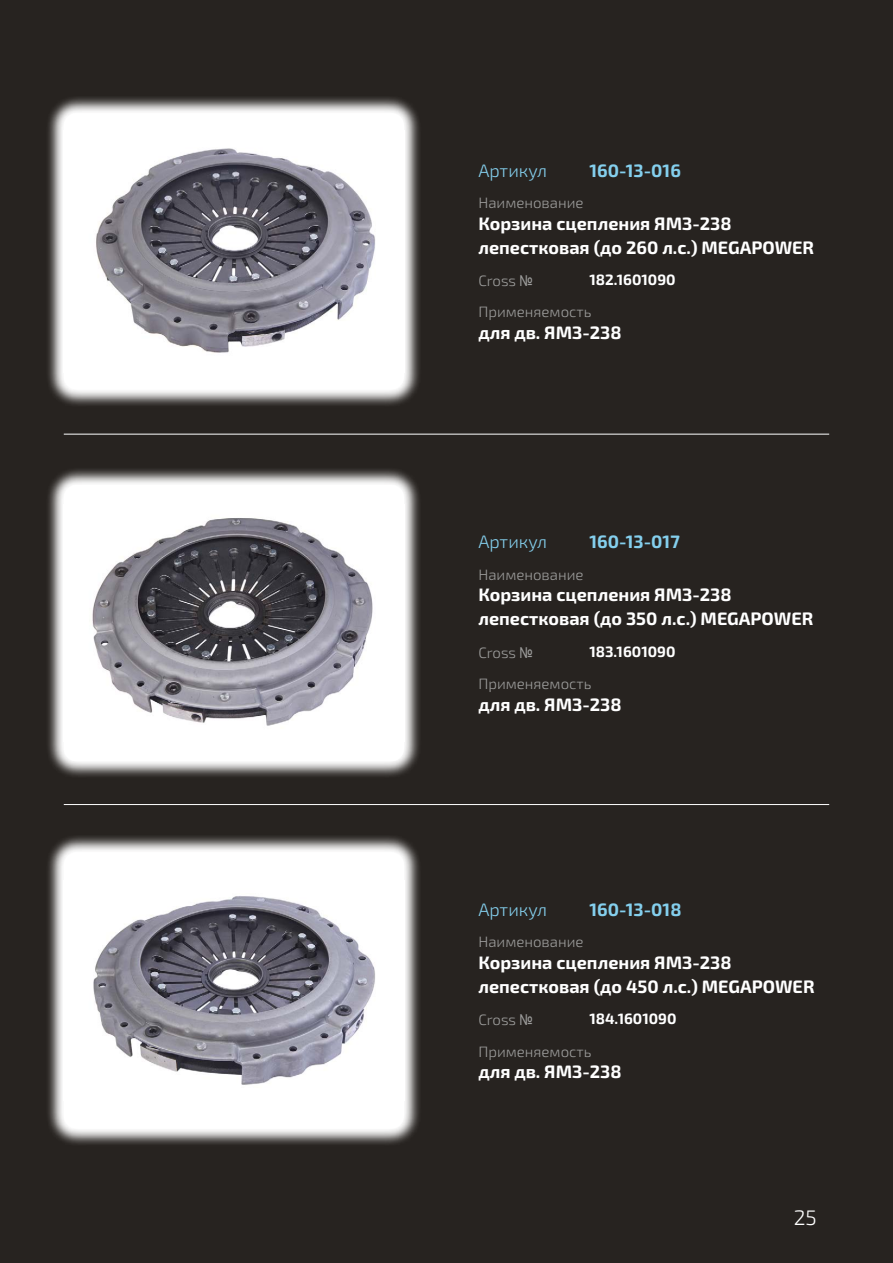
<style>
.page{position:relative;width:893px;height:1263px;background:#272320}
.page>*{position:absolute;margin:0;border:0;box-sizing:border-box;transform-origin:0 0}
.t1{font:300 21px "Exo 2.0";color:#fff}
.t2{font:700 18px/24px "Exo 2.0";color:#fff}
.t3{font:700 18px "Exo 2.0";color:#84cfed}
.t4{font:300 18px "Exo 2.0";color:#84cfed}
.t5{font:300 15px "Exo 2.0";color:#9d9d9c}
.t6{font:700 15px "Exo 2.0";color:#fff}
.s1{font-family:"Arial Narrow";font-weight:400}
</style>
<div class="page">
<hr style="left:64px;top:434px;width:765px;height:1px;background:#fff">
<hr style="left:64px;top:804px;width:765px;height:1px;background:#fff">
<svg style="left:48px;top:97px;width:371px;height:308px;background:#989695"></svg>
<div style="left:64px;top:113px;width:340px;height:276px;background:#fff;border-radius:13px"></div>
<img style="left:96px;top:148px;width:280px;height:205px">
<svg style="left:48px;top:469px;width:371px;height:308px;background:#959392"></svg>
<div style="left:64px;top:485px;width:340px;height:276px;background:#fff;border-radius:13px"></div>
<img style="left:92px;top:518px;width:281px;height:208px">
<svg style="left:48px;top:836px;width:371px;height:308px;background:#969493"></svg>
<div style="left:64px;top:852px;width:340px;height:277px;background:#fff;border-radius:13px"></div>
<img style="left:93px;top:896px;width:282px;height:189px">
<p class="t4" style="left:478px;top:160px;width:70px">Артикул</p>
<p class="t3" style="left:589px;top:159px;width:93px">160-13-016</p>
<p class="t5" style="left:478px;top:194px;width:107px">Наименование</p>
<p class="t2" style="left:478px;top:212px;width:337px">Корзина сцепления ЯМЗ-238 лепестковая (до 260 л.с.) MEGAPOWER</p>
<p class="t5" style="left:478px;top:272px;width:56px">Cross <span class="s1">№</span></p>
<p class="t6" style="left:589px;top:271px;width:88px">182.1601090</p>
<p class="t5" style="left:478px;top:303px;width:115px">Применяемость</p>
<p class="t2" style="left:478px;top:321px;width:145px">для дв. ЯМЗ-238</p>
<p class="t4" style="left:478px;top:532px;width:70px">Артикул</p>
<p class="t3" style="left:589px;top:531px;width:92px">160-13-017</p>
<p class="t5" style="left:478px;top:566px;width:107px">Наименование</p>
<p class="t2" style="left:478px;top:583px;width:336px">Корзина сцепления ЯМЗ-238 лепестковая (до 350 л.с.) MEGAPOWER</p>
<p class="t5" style="left:478px;top:643px;width:56px">Cross <span class="s1">№</span></p>
<p class="t6" style="left:589px;top:643px;width:88px">183.1601090</p>
<p class="t5" style="left:478px;top:675px;width:115px">Применяемость</p>
<p class="t2" style="left:478px;top:693px;width:145px">для дв. ЯМЗ-238</p>
<p class="t4" style="left:478px;top:899px;width:70px">Артикул</p>
<p class="t3" style="left:589px;top:898px;width:94px">160-13-018</p>
<p class="t5" style="left:478px;top:933px;width:107px">Наименование</p>
<p class="t2" style="left:478px;top:951px;width:338px">Корзина сцепления ЯМЗ-238 лепестковая (до 450 л.с.) MEGAPOWER</p>
<p class="t5" style="left:478px;top:1011px;width:56px">Cross <span class="s1">№</span></p>
<p class="t6" style="left:589px;top:1010px;width:89px">184.1601090</p>
<p class="t5" style="left:478px;top:1043px;width:115px">Применяемость</p>
<p class="t2" style="left:478px;top:1060px;width:145px">для дв. ЯМЗ-238</p>
<p class="t1" style="left:794px;top:1205px;width:24px">25</p>
</div>
